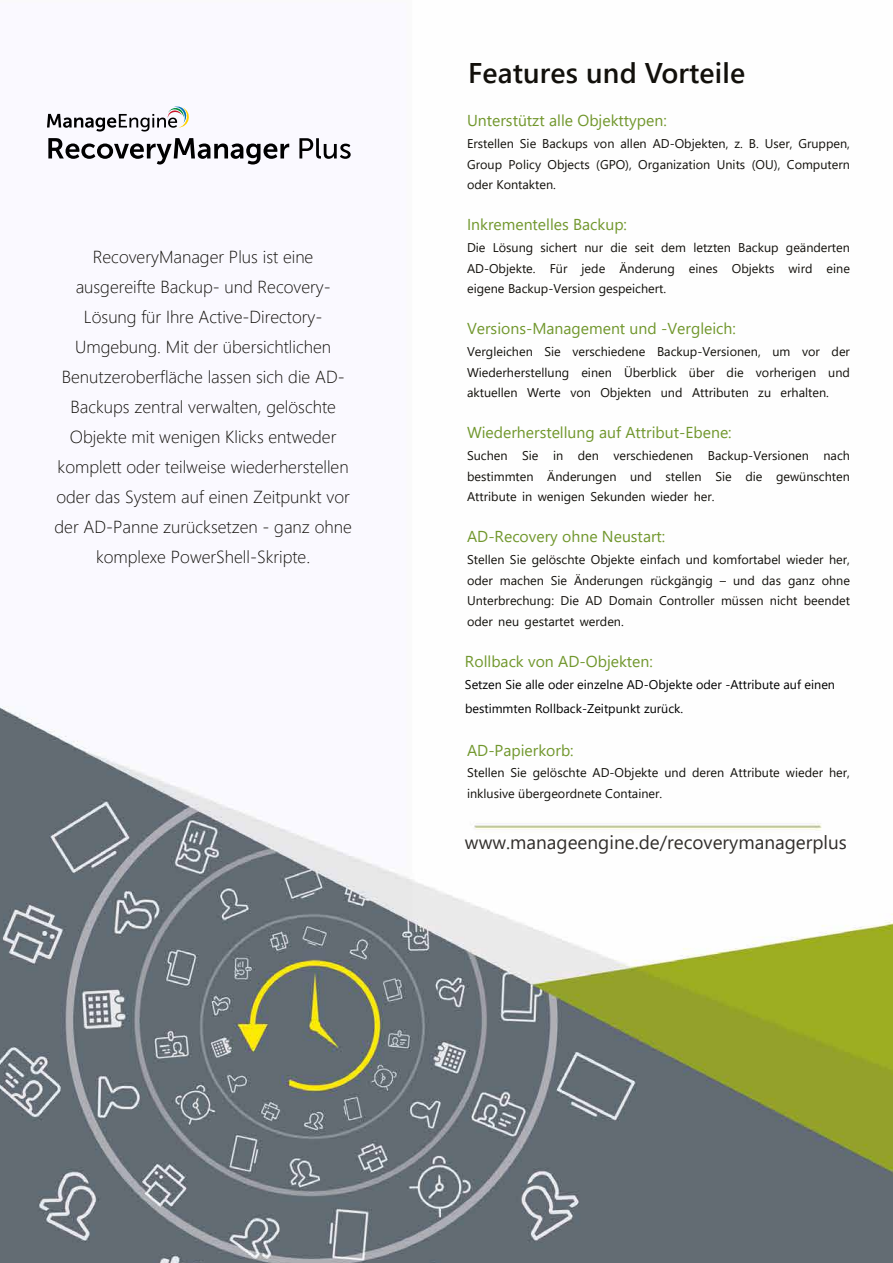
<style>
.page{position:relative;width:893px;height:1263px;background:#fff}
.page>*{position:absolute;margin:0;border:0;box-sizing:border-box;transform-origin:0 0}
.t1{font:600 28.5px "Segoe UI";letter-spacing:.005em;color:#12100b}
.t2{font:18.9px "Segoe UI";color:#322f2c}
.t3{font:300 17.4px/30px "Segoe UI";color:#12100b;text-align:center}
.t4{font:15.75px "Segoe UI";color:#71972d}
.t5{font:15.75px "Segoe UI";color:#72972d}
.t6{font:12.6px/20.5px "Segoe UI";color:#12100b;text-align:justify}
.t7{font:12.6px/24.5px "Segoe UI";color:#000}
</style>
<div class="page">
<img style="left:0;top:143px;width:893px;height:1120px">
<svg style="left:47px;top:106px;width:142px;height:26px"></svg>
<svg style="left:48px;top:138px;width:241px;height:27px"></svg>
<svg style="left:299px;top:138px;width:52px;height:21px"></svg>
<p class="t3" style="left:55px;top:240px;width:299px">RecoveryManager Plus ist eine ausgereifte Backup- und Recovery-Lösung für Ihre Active-Directory-Umgebung. Mit der übersichtlichen Benutzeroberfläche lassen sich die AD-Backups zentral verwalten, gelöschte Objekte mit wenigen Klicks entweder komplett oder teilweise wiederherstellen oder das System auf einen Zeitpunkt vor der AD-Panne zurücksetzen - ganz ohne komplexe PowerShell-Skripte.</p>
<h1 class="t1" style="left:468px;top:46px;width:278px">Features und Vorteile</h1>
<p class="t5" style="left:467px;top:106px;width:201px">Unterstützt alle Objekttypen:</p>
<p class="t6" style="left:467px;top:132px;width:384px">Erstellen Sie Backups von allen AD-Objekten, z. B. User, Gruppen, Group Policy Objects (GPO), Organization Units (OU), Computern oder Kontakten.</p>
<p class="t4" style="left:467px;top:210px;width:161px">Inkrementelles Backup:</p>
<p class="t6" style="left:467px;top:236px;width:384px">Die Lösung sichert nur die seit dem letzten Backup geänderten AD-Objekte. Für jede Änderung eines Objekts wird eine eigene Backup-Version gespeichert.</p>
<p class="t4" style="left:467px;top:314px;width:270px">Versions-Management und -Vergleich:</p>
<p class="t6" style="left:467px;top:340px;width:384px">Vergleichen Sie verschiedene Backup-Versionen, um vor der Wiederherstellung einen Überblick über die vorherigen und aktuellen Werte von Objekten und Attributen zu erhalten.</p>
<p class="t4" style="left:467px;top:418px;width:266px">Wiederherstellung auf Attribut-Ebene:</p>
<p class="t6" style="left:467px;top:444px;width:384px">Suchen Sie in den verschiedenen Backup-Versionen nach bestimmten Änderungen und stellen Sie die gewünschten Attribute in wenigen Sekunden wieder her.</p>
<p class="t4" style="left:467px;top:522px;width:200px">AD-Recovery ohne Neustart:</p>
<p class="t6" style="left:467px;top:548px;width:384px">Stellen Sie gelöschte Objekte einfach und komfortabel wieder her, oder machen Sie Änderungen rückgängig – und das ganz ohne Unterbrechung: Die AD Domain Controller müssen nicht beendet oder neu gestartet werden.</p>
<p class="t4" style="left:465px;top:646px;width:189px">Rollback von AD-Objekten:</p>
<p class="t7" style="left:465px;top:671px;width:372px">Setzen Sie alle oder einzelne AD-Objekte oder -Attribute auf einen bestimmten Rollback-Zeitpunkt zurück.</p>
<p class="t4" style="left:467px;top:735px;width:108px">AD-Papierkorb:</p>
<p class="t6" style="left:467px;top:761px;width:384px">Stellen Sie gelöschte AD-Objekte und deren Attribute wieder her, inklusive übergeordnete Container.</p>
<h2 class="t2" style="left:465px;top:824px;width:383px">www.manageengine.de/recoverymanagerplus</h2>
</div>
